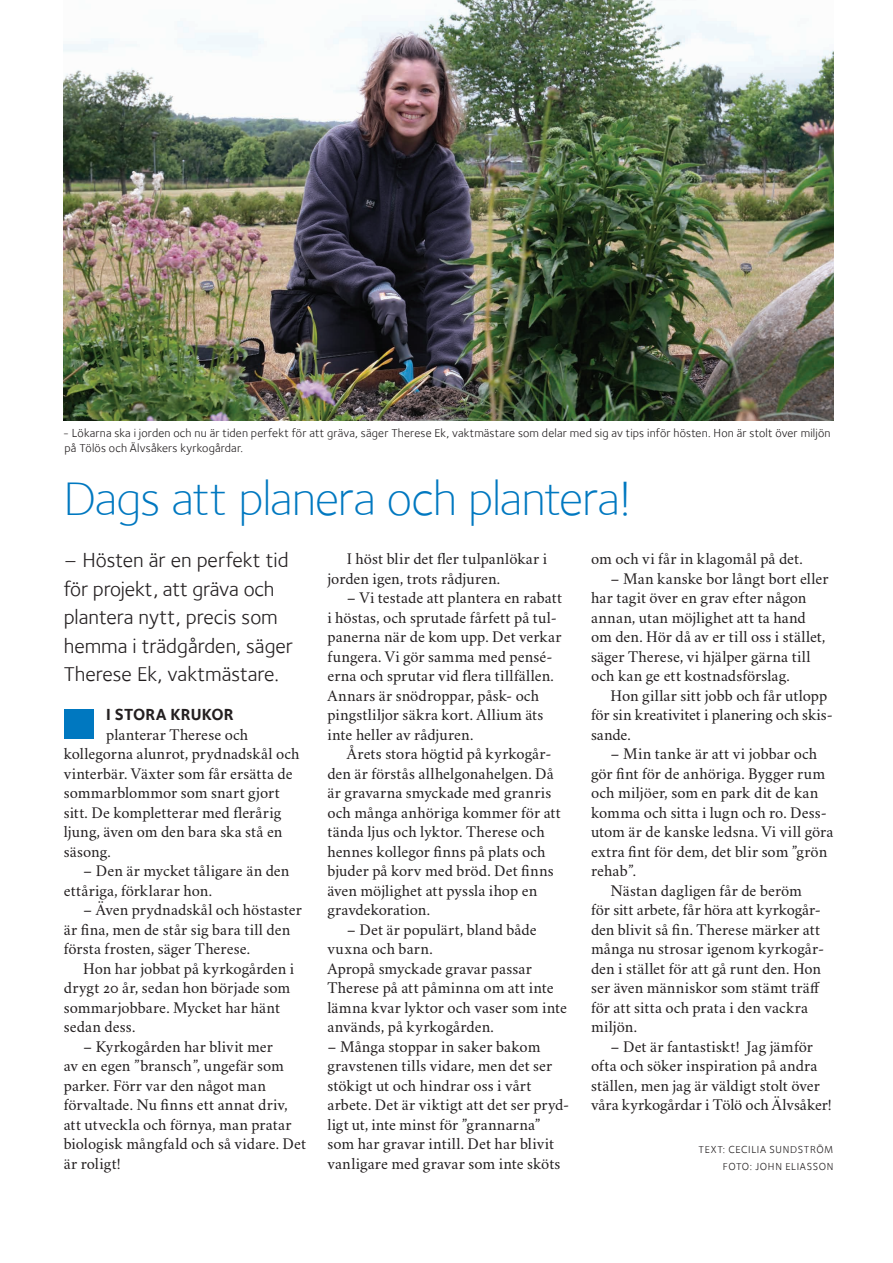
<style>
.page{position:relative;width:893px;height:1263px;background:#fff}
.page>*{position:absolute;margin:0;border:0;box-sizing:border-box;transform-origin:0 0}
.t1{font:49.5px "Foundry Sterling Light OSF";letter-spacing:-.02em;color:#0078c0}
.t2{font:21px/28.5px "Foundry Sterling Book OSF";color:#231f20}
.t3{font:16.5px/19.5px "Crimson Svk 2.0";color:#231f20}
.t4{font:16.5px "Foundry Sterling Bold OSF";letter-spacing:.005em;color:#231f20}
.t5{font:12px/15px "Foundry Sterling Book OSF";letter-spacing:.015em;color:#231f20}
.t6{font:10.5px/16.2px "Foundry Sterling Book OSF";letter-spacing:.065em;color:#231f20;text-align:right}
</style>
<div class="page">
<div style="left:64px;top:709px;width:30px;height:30px;background:#0078c0"></div>
<img style="left:64px;top:0;width:769px;height:420px">
<p class="t5" style="left:63px;top:426px;width:769px">- Lökarna ska i jorden och nu är tiden perfekt för att gräva, säger Therese Ek, vaktmästare som delar med sig av tips inför hösten. Hon är stolt över miljön på Tölös och Älvsåkers kyrkogårdar.</p>
<h1 class="t1" style="left:63px;top:470px;width:570px">Dags att planera och plantera!</h1>
<p class="t2" style="left:64px;top:546px;width:231px">– Hösten är en perfekt tid för projekt, att gräva och plantera nytt, precis som hemma i trädgården, säger<br>Therese Ek, vaktmästare.</p>
<p class="t4" style="left:106px;top:705px;width:129px">I STORA KRUKOR</p>
<p class="t3" style="left:64px;top:724px;width:237px;text-indent:43px">planterar Therese och kollegorna alunrot, prydnadskål och vinterbär. Växter som får ersätta de sommarblommor som snart gjort sitt. De kompletterar med flerårig ljung, även om den bara ska stå en säsong.</p>
<p class="t3" style="left:64px;top:860px;width:227px;text-indent:20px">– Den är mycket tåligare än den ettåriga, förklarar hon.</p>
<p class="t3" style="left:64px;top:899px;width:240px;text-indent:20px">– Även prydnadskål och höstaster är fina, men de står sig bara till den första frosten, säger Therese.</p>
<p class="t3" style="left:64px;top:958px;width:232px;text-indent:20px">Hon har jobbat på kyrkogården i drygt 20 år, sedan hon började som sommarjobbare. Mycket har hänt sedan dess.</p>
<p class="t3" style="left:64px;top:1036px;width:244px;text-indent:20px">– Kyrkogården har blivit mer<br>av en egen ”bransch”, ungefär som parker. Förr var den något man förvaltade. Nu finns ett annat driv, att utveckla och förnya, man pratar biologisk mångfald och så vidare. Det är roligt!</p>
<p class="t3" style="left:327px;top:548px;width:221px;text-indent:20px">I höst blir det fler tulpanlökar i jorden igen, trots rådjuren.</p>
<p class="t3" style="left:327px;top:587px;width:236px;text-indent:20px">– Vi testade att plantera en rabatt i höstas, och sprutade fårfett på tul&shy;panerna när de kom upp. Det verkar fungera. Vi gör samma med pensé&shy;erna och sprutar vid flera tillfällen.<br>Annars är snödroppar, påsk- och pingstliljor säkra kort. Allium äts inte heller av rådjuren.</p>
<p class="t3" style="left:327px;top:743px;width:235px;text-indent:20px">Årets stora högtid på kyrkogår&shy;den är förstås allhelgonahelgen. Då är gravarna smyckade med granris och många anhöriga kommer för att tända ljus och lyktor. Therese och hennes kollegor finns på plats och bjuder på korv med bröd. Det finns även möjlighet att pyssla ihop en gravdekoration.</p>
<p class="t3" style="left:327px;top:919px;width:241px;text-indent:20px">– Det är populärt, bland både vuxna och barn.<br>Apropå smyckade gravar passar<br>Therese på att påminna om att inte lämna kvar lyktor och vaser som inte används, på kyrkogården.</p>
<p class="t3" style="left:327px;top:1036px;width:243px">– Många stoppar in saker bakom gravstenen tills vidare, men det ser stökigt ut och hindrar oss i vårt arbete. Det är viktigt att det ser pryd&shy;ligt ut, inte minst för ”grannarna” som har gravar intill. Det har blivit vanligare med gravar som inte sköts</p>
<p class="t3" style="left:591px;top:548px;width:213px">om och vi får in klagomål på det.</p>
<p class="t3" style="left:591px;top:567px;width:239px;text-indent:20px">– Man kanske bor långt bort eller har tagit över en grav efter någon annan, utan möjlighet att ta hand om den. Hör då av er till oss i stället, säger Therese, vi hjälper gärna till och kan ge ett kostnadsförslag.</p>
<p class="t3" style="left:591px;top:684px;width:243px;text-indent:20px">Hon gillar sitt jobb och får utlopp för sin kreativitet i planering och skis&shy;sande.</p>
<p class="t3" style="left:611px;top:743px;width:208px">– Min tanke är att vi jobbar och</p>
<p class="t3" style="left:591px;top:762px;width:235px">gör fint för de anhöriga. Bygger rum</p>
<p class="t3" style="left:591px;top:782px;width:229px">och miljöer, som en park dit de kan</p>
<p class="t3" style="left:591px;top:801px;width:237px">komma och sitta i lugn och ro. Dess-</p>
<p class="t3" style="left:591px;top:821px;width:244px">utom är de kanske ledsna. Vi vill göra</p>
<p class="t3" style="left:591px;top:840px;width:238px">extra fint för dem, det blir som ”grön</p>
<p class="t3" style="left:591px;top:860px;width:47px">rehab”.</p>
<p class="t3" style="left:611px;top:880px;width:193px">Nästan dagligen får de beröm</p>
<p class="t3" style="left:591px;top:899px;width:231px">för sitt arbete, får höra att kyrkogår-</p>
<p class="t3" style="left:591px;top:919px;width:231px">den blivit så fin. Therese märker att</p>
<p class="t3" style="left:591px;top:938px;width:235px">många nu strosar igenom kyrkogår-</p>
<p class="t3" style="left:591px;top:958px;width:232px">den i stället för att gå runt den. Hon</p>
<p class="t3" style="left:591px;top:977px;width:230px">ser även människor som stämt träff</p>
<p class="t3" style="left:591px;top:997px;width:218px">för att sitta och prata i den vackra</p>
<p class="t3" style="left:591px;top:1016px;width:48px">miljön.</p>
<p class="t3" style="left:591px;top:1036px;width:242px;text-indent:20px">– Det är fantastiskt! Jag jämför ofta och söker inspiration på andra ställen, men jag är väldigt stolt över våra kyrkogårdar i Tölö och Älvsåker!</p>
<p class="t6" style="left:698px;top:1142px;width:136px">TEXT: CECILIA SUNDSTRÖM<br>FOTO: JOHN ELIASSON</p>
</div>
